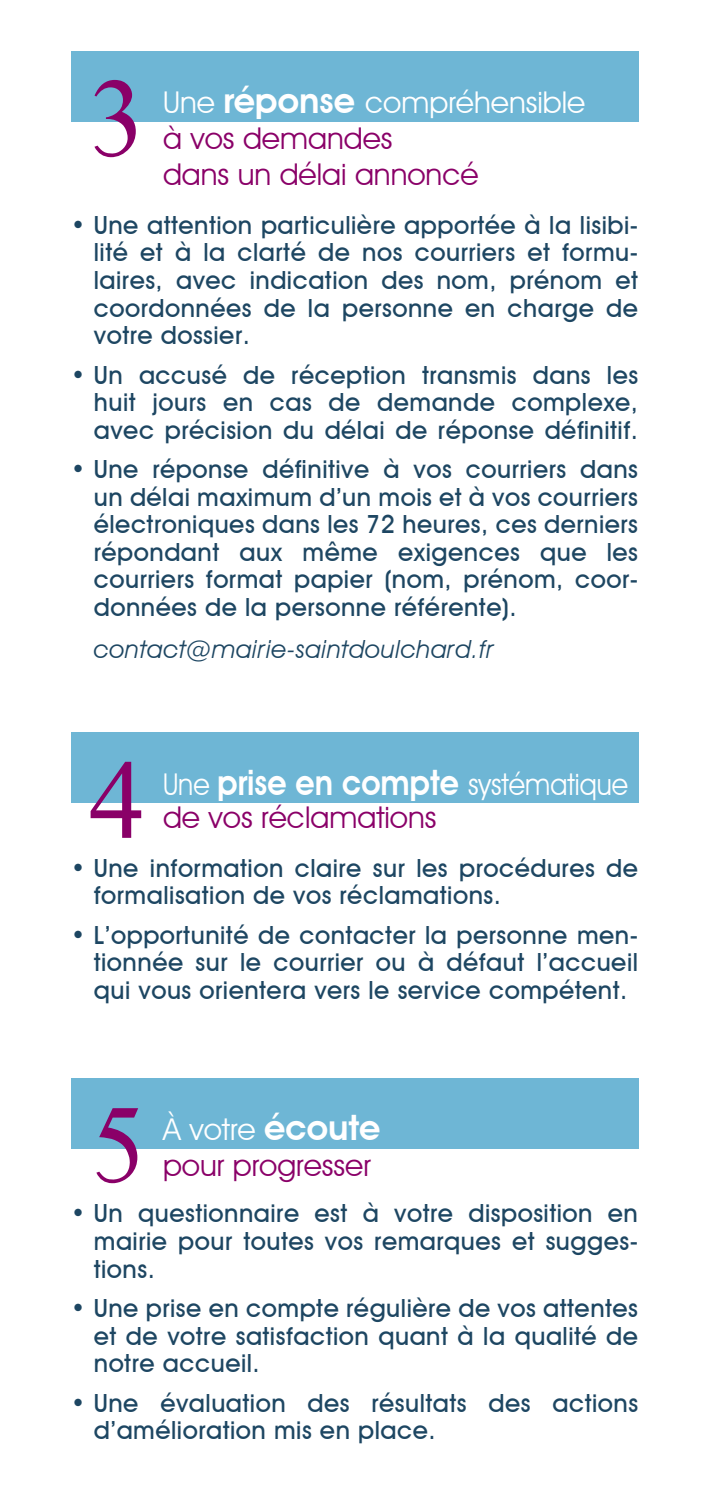
<style>
.page{position:relative;width:709px;height:1489px;background:#fff}
.page>*{position:absolute;margin:0;border:0;box-sizing:border-box;transform-origin:0 0}
.t1{font:112.5px "Times Sans Serif";color:#8a0068}
.t2{font:30px/36px "Avant Garde IT Cby BT";color:#8a0068}
.t3{font:30px "Avant Garde IT Cby BT";color:#fff;scale:.9 1}
.t4{font:30px "Avant Garde IT Cby BT";color:#fff}
.t5{font:500 25px/27.5px "Avant Garde IT Cby BT";letter-spacing:.02em;color:#1d4662;text-align:justify}
.t6{font:italic 25px "Avant Garde IT Cby BT";letter-spacing:.02em;color:#1d4662}
.s1{color:#fff}
.s2{font-weight:600;font-size:35px;color:#fff}
.s3{font-weight:600;font-size:35px}
</style>
<div class="page">
<div style="left:71px;top:51px;width:567px;height:71px;background:#6eb6d5"></div>
<div style="left:71px;top:732px;width:567px;height:71px;background:#6eb6d5"></div>
<div style="left:71px;top:1077px;width:567px;height:71px;background:#6eb6d5"></div>
<h1 class="t1" style="left:89px;top:43px;width:58px">3</h1>
<p class="t2" style="left:163px;top:84px;width:424px"><span class="s1">Une</span> <span class="s2">réponse</span> <span class="s1">compréhensible </span>à vos demandes<br>dans un délai annoncé</p>
<p class="t5" style="left:94px;top:211px;width:546px;text-indent:-23px">• Une attention particulière apportée à la lisibi&shy;lité et à la clarté de nos courriers et formu&shy;laires, avec indication des nom, prénom et coordonnées de la personne en charge de votre dossier.</p>
<p class="t5" style="left:94px;top:361px;width:546px;text-indent:-23px">• Un accusé de réception transmis dans les huit jours en cas de demande complexe, avec précision du délai de réponse définitif.</p>
<p class="t5" style="left:94px;top:455px;width:546px;text-indent:-23px">• Une réponse définitive à vos courriers dans un délai maximum d’un mois et à vos courriers électroniques dans les 72 heures, ces derniers répondant aux même exigences que les courriers format papier (nom, prénom, coor&shy;données de la personne référente).</p>
<p class="t6" style="left:94px;top:633px;width:402px">contact@mairie-saintdoulchard.fr</p>
<h1 class="t1" style="left:89px;top:724px;width:58px">4</h1>
<p class="t3" style="left:163px;top:766px;width:518px">Une <span class="s3">prise en compte</span> systématique</p>
<p class="t2" style="left:163px;top:798px;width:275px">de vos réclamations</p>
<p class="t5" style="left:94px;top:853px;width:545px;text-indent:-23px">• Une information claire sur les procédures de formalisation de vos réclamations.</p>
<p class="t5" style="left:94px;top:920px;width:546px;text-indent:-23px">• L’opportunité de contacter la personne men&shy;tionnée sur le courrier ou à défaut l’accueil qui vous orientera vers le service compétent.</p>
<h1 class="t1" style="left:89px;top:1069px;width:58px">5</h1>
<p class="t4" style="left:163px;top:1110px;width:219px">À votre <span class="s3">écoute</span></p>
<p class="t2" style="left:163px;top:1146px;width:209px">pour progresser</p>
<p class="t5" style="left:94px;top:1199px;width:546px;text-indent:-23px">• Un questionnaire est à votre disposition en mairie pour toutes vos remarques et sugges&shy;tions.</p>
<p class="t5" style="left:94px;top:1294px;width:546px;text-indent:-23px">• Une prise en compte régulière de vos attentes et de votre satisfaction quant à la qualité de notre accueil.</p>
<p class="t5" style="left:94px;top:1388px;width:546px;text-indent:-23px">• Une évaluation des résultats des actions d’amélioration mis en place.</p>
</div>
